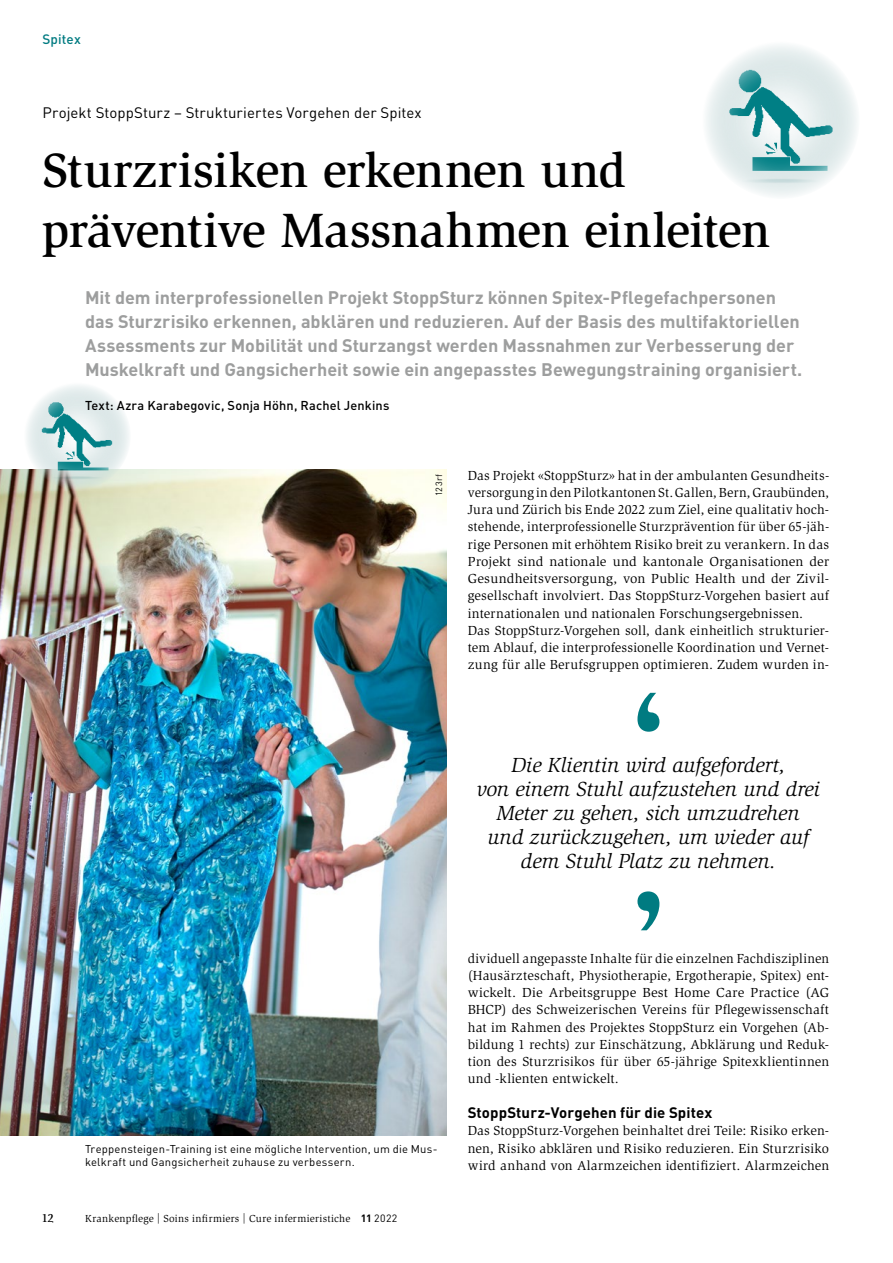
<style>
.page{position:relative;width:893px;height:1263px;background:#fff}
.page>*{position:absolute;margin:0;border:0;box-sizing:border-box;transform-origin:0 0}
.t1{font:500 49.5px/60px "Slimbach Std";letter-spacing:-.015em;color:#000}
.t2{font:italic 21px/24px "Slimbach Std";letter-spacing:-.005em;color:#000;text-align:center}
.t3{font:700 18px/24px "DIN Pro";color:#9d9e9e}
.t4{font:15px "DIN Pro";letter-spacing:.005em;color:#000}
.t5{font:700 15px "DIN Pro";letter-spacing:.005em;color:#000}
.t6{font:13.5px/17.2px "Slimbach Std";letter-spacing:.01em;color:#000;text-align:justify}
.t7{font:500 13.5px "DIN Pro";letter-spacing:.01em;color:#007b81}
.t8{font:500 12.75px "DIN Pro";letter-spacing:.015em;color:#000}
.t9{font:700 12px "Esta Pro";color:#000}
.t10{font:11.25px/13.5px "DIN Pro";letter-spacing:.02em;color:#000}
.t11{font:10.5px "Slimbach Std";letter-spacing:.025em;color:#000}
.t12{font:9px "DIN Pro";letter-spacing:.04em;color:#000}
.s1{font-family:"DIN Pro";font-weight:700}
.s2{font-family:"DIN Pro"}
</style>
<div class="page">
<img style="left:0;top:470px;width:446px;height:665px">
<img style="left:24px;top:382px;width:107px;height:107px;border-radius:54px">
<img style="left:702px;top:41px;width:158px;height:158px;border-radius:79px">
<svg style="left:637px;top:693px;width:22px;height:39px"></svg>
<svg style="left:637px;top:891px;width:22px;height:39px"></svg>
<p class="t7" style="left:43px;top:30px;width:40px">Spitex</p>
<p class="t4" style="left:43px;top:103px;width:381px">Projekt StoppSturz – Strukturiertes Vorgehen der Spitex</p>
<h1 class="t1" style="left:43px;top:140px;width:729px">Sturzrisiken erkennen und präventive Massnahmen einleiten</h1>
<p class="t3" style="left:85px;top:284px;width:719px">Mit dem interprofessionellen Projekt StoppSturz können Spitex-Pflegefachpersonen das Sturzrisiko erkennen, abklären und reduzieren. Auf der Basis des multifaktoriellen Assessments zur Mobilität und Sturzangst werden Massnahmen zur Verbesserung der Muskelkraft und Gangsicherheit sowie ein angepasstes Bewegungstraining organisiert.</p>
<p class="t8" style="left:85px;top:397px;width:306px">Text: Azra Karabegovic, Sonja Höhn, Rachel Jenkins</p>
<p class="t12" style="left:433px;top:496px;width:23px;rotate:-90deg">123rf</p>
<p class="t6" style="left:468px;top:467px;width:363px;text-align:left">Das Projekt «StoppSturz» hat in der ambulanten Gesundheits&shy;versorgung in den Pilotkantonen St.Gallen, Bern, Graubünden, Jura und Zürich bis Ende 2022 zum Ziel, eine qualitativ hoch&shy;stehende, interprofessionelle Sturzprävention für über 65-jäh&shy;rige Personen mit erhöhtem Risiko breit zu verankern. In das Projekt sind nationale und kantonale Organisationen der Gesundheitsversorgung, von Public Health und der Zivil&shy;gesellschaft involviert. Das StoppSturz-Vorgehen basiert auf internationalen und nationalen Forschungsergebnissen.<br>Das StoppSturz-Vorgehen soll, dank einheitlich strukturier&shy;tem Ablauf, die interprofessionelle Koordination und Vernet&shy;zung für alle Berufsgruppen optimieren. Zudem wurden in-</p>
<h2 class="t2" style="left:477px;top:753px;width:345px">Die Klientin wird aufgefordert,<br>von einem Stuhl aufzustehen und drei<br>Meter zu gehen, sich umzudrehen und zurückzugehen, um wieder auf dem Stuhl Platz zu nehmen.</h2>
<p class="t10" style="left:85px;top:1141px;width:354px">Treppensteigen-Training ist eine mögliche Intervention, um die Mus&shy;kelkraft und Gangsicherheit zuhause zu verbessern.</p>
<p class="t9" style="left:43px;top:1209px;width:13px">12</p>
<p class="t11" style="left:85px;top:1212px;width:314px">Krankenpflege | Soins infirmiers | Cure infermieristiche <span class="s1">11</span> <span class="s2">2022</span></p>
<p class="t6" style="left:468px;top:950px;width:363px">dividuell angepasste Inhalte für die einzelnen Fachdisziplinen (Hausärzteschaft, Physiotherapie, Ergotherapie, Spitex) ent&shy;wickelt. Die Arbeitsgruppe Best Home Care Practice (AG BHCP) des Schweizerischen Vereins für Pflegewissenschaft hat im Rahmen des Projektes StoppSturz ein Vorgehen (Ab&shy;bildung 1 rechts) zur Einschätzung, Abklärung und Reduk&shy;tion des Sturzrisikos für über 65-jährige Spitexklientinnen und -klienten entwickelt.</p>
<p class="t5" style="left:468px;top:1102px;width:246px">StoppSturz-Vorgehen für die Spitex</p>
<p class="t6" style="left:468px;top:1122px;width:363px">Das StoppSturz-Vorgehen beinhaltet drei Teile: Risiko erken&shy;nen, Risiko abklären und Risiko reduzieren. Ein Sturzrisiko wird anhand von Alarmzeichen identifiziert. Alarmzeichen</p>
</div>
